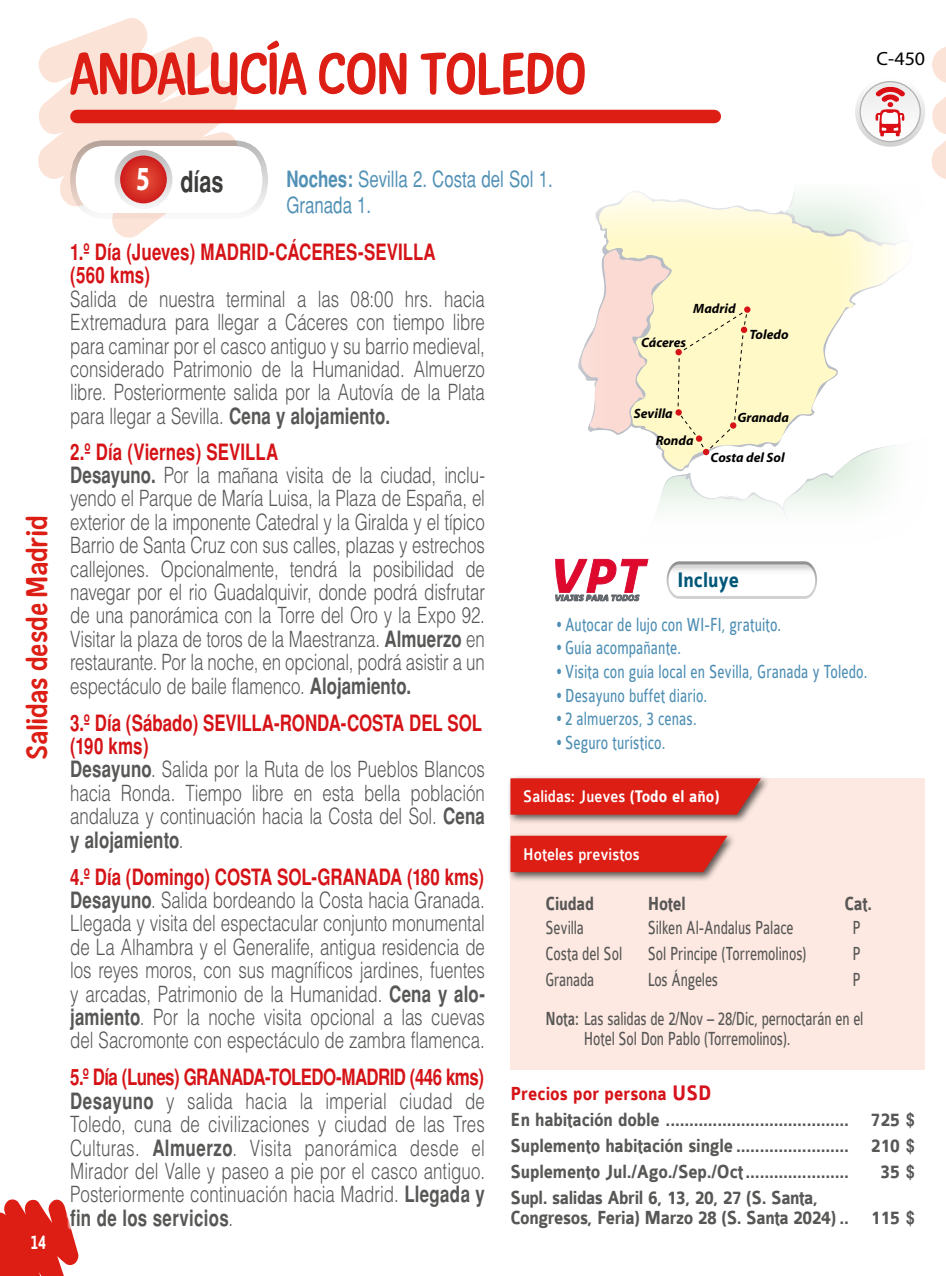
<style>
.page{position:relative;width:946px;height:1276px;background:#fff}
.page>*{position:absolute;margin:0;border:0;box-sizing:border-box;transform-origin:0 0}
.t1{font:58.5px "New Era Casual";letter-spacing:-.005em;color:#dd1e15}
.t2{font:29.25px "New Era Casual";letter-spacing:.015em;color:#dd1e15}
.t3{font:700 29.25px "Helvetica";color:#3c3c3b;scale:.74 1}
.t4{font:300 22.5px/23.4px "Helvetica";letter-spacing:-.005em;color:#575756;text-align:justify;scale:.75 1}
.t5{font:700 22.5px/23.4px "Helvetica";letter-spacing:.005em;color:#d51317;scale:.75 1}
.t6{font:22.5px/25.9px "Helvetica";color:#5291b6;scale:.75 1}
.t7{font:700 22.5px "Colaborate";color:#005678;scale:.85 1}
.t8{font:700 20.25px/26.1px "Colaborate";letter-spacing:-.01em;color:#575756;scale:.85 1}
.t9{font:20.25px/20.2px "Colaborate";letter-spacing:-.01em;color:#575756;scale:.7 1}
.t10{font:20.25px "Colaborate";letter-spacing:.01em;color:#4f8fb4;scale:.71 1}
.t11{font:700 20.25px "Colaborate";letter-spacing:-.01em;color:#575756;scale:.8 1}
.t12{font:19.12px "Myriad Pro";color:#000;scale:1.05 1}
.t13{font:700 19.12px "Asap";color:#fff;scale:.72 1}
.t14{font:500 18px "Colaborate";color:#fff;scale:.85 1}
.t15{font:italic 700 13.5px/26.8px "Myriad";color:#000}
.s1{font-family:"Myriad";font-size:33.75px;color:#fff}
.s2{font-weight:700}
.s3{font-weight:700;color:#d51317}
.s4{font-weight:500}
.s5{color:#d51317}
.s6{font-size:22.5px;color:#d5121e}
.s7{font-family:"Helvetica";font-size:18px}
</style>
<div class="page">
<div style="left:510px;top:778px;width:415px;height:291px;background:#fde9e1"></div>
<svg style="left:0;top:1199px;width:79px;height:77px;background:#e13931"></svg>
<div style="left:77px;top:110px;width:637px;height:13px;background:#dd1e15"></div>
<div style="left:66px;top:235px;width:423px;height:995px;background:#fff"></div>
<svg style="left:38px;top:18px;width:236px;height:220px"></svg>
<svg style="left:117px;top:153px;width:53px;height:53px;background:#d64138"></svg>
<div style="left:114px;top:150px;width:58px;height:59px;border:6px solid #fff;border-radius:50%"></div>
<div style="left:506px;top:775px;width:263px;height:50px;background:#000;opacity:.65"></div>
<svg style="left:510px;top:778px;width:251px;height:36px;background:#db261d"></svg>
<div style="left:506px;top:832px;width:230px;height:50px;background:#000;opacity:.65"></div>
<div style="left:510px;top:836px;width:217px;height:36px;background:#dd1e15"></div>
<svg style="left:666px;top:561px;width:151px;height:38px"></svg>
<svg style="left:555px;top:559px;width:93px;height:42px"></svg>
<svg style="left:577px;top:47px;width:368px;height:469px"></svg>
<h1 class="t1" style="left:70px;top:39px;width:517px">ANDALUCÍA CON TOLEDO</h1>
<p class="t12" style="left:876px;top:47px;width:48px">C-450</p>
<h2 class="t2" style="left:20px;top:759px;width:245px;rotate:-90deg">Salidas desde Madrid</h2>
<p class="t13" style="left:31px;top:1229px;width:23px">14</p>
<h2 class="t3" style="left:136px;top:164px;width:120px"><span class="s1">5</span> días</h2>
<p class="t6" style="left:286px;top:166px;width:357px"><span class="s2">Noches:</span> Sevilla 2. Costa del Sol 1.<br>Granada 1.</p>
<p class="t5" style="left:70px;top:240px;width:489px">1.º Día (Jueves) MADRID-CÁCERES-SEVILLA (560 kms)</p>
<p class="t4" style="left:70px;top:286px;width:554px">Salida de nuestra terminal a las 08:00 hrs. hacia Extremadura para llegar a Cáceres con tiempo libre para caminar por el casco antiguo y su barrio medieval, considerado Patrimonio de la Humanidad. Almuerzo libre. Posteriormente salida por la Autovía de la Plata para llegar a Sevilla. <span class="s2">Cena y alojamiento.</span></p>
<p class="t4" style="left:70px;top:439px;width:554px;text-align:left"><span class="s3">2.º Día (Viernes) SEVILLA<br></span><span class="s2">Desayuno.</span> Por la mañana visita de la ciudad, inclu&shy;yendo el Parque de María Luisa, la Plaza de España, el exterior de la imponente Catedral y la Giralda y el típico Barrio de Santa Cruz con sus calles, plazas y estrechos callejones. Opcionalmente, tendrá la posibilidad de navegar por el rio Guadalquivir, donde podrá disfrutar de una panorámica con la Torre del Oro y la Expo 92.<br>Visitar la plaza de toros de la Maestranza. <span class="s2">Almuerzo</span> en restaurante. Por la noche, en opcional, podrá asistir a un espectáculo de baile flamenco. <span class="s2">Alojamiento.</span></p>
<p class="t4" style="left:70px;top:710px;width:554px;text-align:left"><span class="s3">3.º Día (Sábado) SEVILLA-RONDA-COSTA DEL SOL (190 kms)<br></span><span class="s2">Desayuno</span>. Salida por la Ruta de los Pueblos Blancos hacia Ronda. Tiempo libre en esta bella población andaluza y continuación hacia la Costa del Sol. <span class="s2">Cena y alojamiento</span>.</p>
<p class="t4" style="left:70px;top:864px;width:554px"><span class="s3">4.º Día (Domingo) COSTA SOL-GRANADA (180 kms)<br></span><span class="s2">Desayuno</span>. Salida bordeando la Costa hacia Granada.<br>Llegada y visita del espectacular conjunto monumental de La Alhambra y el Generalife, antigua residencia de los reyes moros, con sus magníficos jardines, fuentes y arcadas, Patrimonio de la Humanidad. <span class="s2">Cena y alo&shy;jamiento</span>. Por la noche visita opcional a las cuevas del Sacromonte con espectáculo de zambra flamenca.</p>
<p class="t4" style="left:70px;top:1065px;width:554px"><span class="s3">5.º Día (Lunes) GRANADA-TOLEDO-MADRID (446 kms)<br></span><span class="s2">Desayuno</span> y salida hacia la imperial ciudad de Toledo, cuna de civilizaciones y ciudad de las Tres Culturas. <span class="s2">Almuerzo</span>. Visita panorámica desde el Mirador del Valle y paseo a pie por el casco antiguo.<br>Posteriormente continuación hacia Madrid. <span class="s2">Llegada y fin de los servicios</span>.</p>
<p class="t15" style="left:693px;top:295px;width:44px">Madrid</p>
<p class="t15" style="left:641px;top:329px;width:47px">Cáceres</p>
<p class="t15" style="left:749px;top:321px;width:41px">Toledo</p>
<p class="t15" style="left:655px;top:400px;width:39px;text-indent:-22px">Sevilla<br>Ronda</p>
<p class="t15" style="left:737px;top:404px;width:53px">Granada</p>
<p class="t15" style="left:710px;top:444px;width:76px">Costa del Sol</p>
<p class="t7" style="left:677px;top:568px;width:74px">Incluye</p>
<p class="t10" style="left:555px;top:614px;width:319px">•Autocar de lujo con WI-FI, gratuito.</p>
<p class="t10" style="left:555px;top:637px;width:178px">•Guía acompañante.</p>
<p class="t10" style="left:555px;top:661px;width:441px">•Visita con guía local en Sevilla, Granada y Toledo.</p>
<p class="t10" style="left:555px;top:685px;width:215px">•Desayuno buffet diario.</p>
<p class="t10" style="left:555px;top:708px;width:200px">• 2 almuerzos, 3 cenas.</p>
<p class="t10" style="left:555px;top:732px;width:156px">• Seguro turístico.</p>
<p class="t14" style="left:523px;top:787px;width:232px">Salidas: Jueves <span class="s2">(Todo el año)</span></p>
<p class="t14" style="left:523px;top:845px;width:138px">Hoteles previstos</p>
<p class="t11" style="left:545px;top:892px;width:62px">Ciudad</p>
<p class="t11" style="left:647px;top:892px;width:49px">Hotel</p>
<p class="t11" style="left:844px;top:892px;width:36px">Cat.</p>
<p class="t9" style="left:545px;top:917px;width:56px">Sevilla</p>
<p class="t9" style="left:647px;top:917px;width:210px">Silken Al-Andalus Palace</p>
<p class="t9" style="left:852px;top:917px;width:13px">P</p>
<p class="t9" style="left:545px;top:943px;width:111px">Costa del Sol</p>
<p class="t9" style="left:647px;top:943px;width:228px">Sol Principe (Torremolinos)</p>
<p class="t9" style="left:852px;top:943px;width:13px">P</p>
<p class="t9" style="left:545px;top:969px;width:71px">Granada</p>
<p class="t9" style="left:647px;top:969px;width:102px">Los Ángeles</p>
<p class="t9" style="left:852px;top:969px;width:13px">P</p>
<p class="t9" style="left:584px;top:1008px;width:401px;text-indent:-38px"><span class="s4">Nota:</span> Las salidas de 2/Nov – 28/Dic, pernoctarán en el<br>Hotel Sol Don Pablo (Torremolinos).</p>
<p class="t8" style="left:510px;top:1081px;width:477px"><span class="s5">Precios por persona</span> <span class="s6">USD<br></span>En habitación doble ....................................... 725 <span class="s7">$ </span>Suplemento habitación single ........................ 210 <span class="s7">$ </span>Suplemento Jul./Ago./Sep./Oct......................</p>
<p class="t8" style="left:880px;top:1159px;width:42px">35 <span class="s7">$</span></p>
<p class="t8" style="left:510px;top:1188px;width:477px;line-height:20.2px">Supl. salidas Abril 6, 13, 20, 27 (S. Santa,<br>Congresos, Feria) Marzo 28 (S. Santa 2024) .. 115 <span class="s7">$</span></p>
</div>
